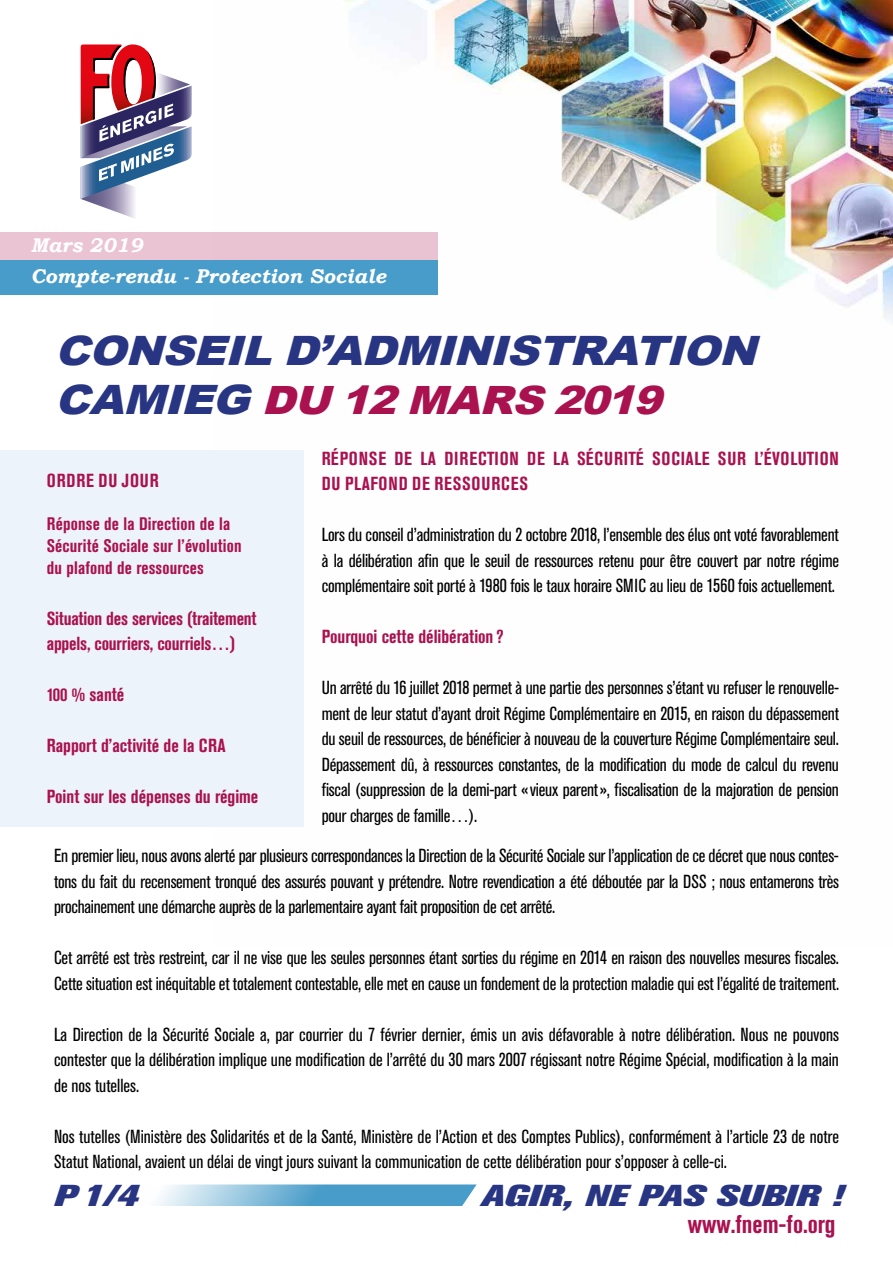
<style>
.page{position:relative;width:893px;height:1263px;background:#fff}
.page>*{position:absolute;margin:0;border:0;box-sizing:border-box;transform-origin:0 0}
.t1{font:italic 900 40.5px "Arial";color:#283583;scale:1.1 1}
.t2{font:italic 900 39px "Arial";color:#aa114f;scale:1.1 1}
.t3{font:italic 800 30px "Akzidenz Grotesk Pro";color:#283583;scale:1.4 1}
.t4{font:700 condensed 25.5px "Akzidenz Grotesk Pro";color:#aa114f}
.t5{font:italic 700 19.8px "Bookman Old Style";color:#fff}
.t6{font:condensed 18.75px/25.5px "Akzidenz Grotesk Pro";letter-spacing:-.01em;color:#000;text-align:justify}
.t7{font:700 condensed 18.75px/25.5px "Akzidenz Grotesk Pro";color:#aa114f}
.t8{font:700 condensed 18.75px/25.5px "Akzidenz Grotesk Pro";letter-spacing:.045em;color:#aa114f}
.t9{font:700 condensed 18px/21.6px "Akzidenz Grotesk Pro";letter-spacing:.01em;color:#aa114f}
.s1{font-size:40.5px;color:#283583}
</style>
<div class="page">
<svg style="left:155px;top:1184px;width:322px;height:22px;background:#7cb8d8"></svg>
<img style="left:214px;top:0;width:679px;height:451px">
<svg style="left:80px;top:44px;width:112px;height:174px"></svg>
<div style="left:0;top:260px;width:438px;height:34px;background:#489cc9"></div>
<div style="left:0;top:232px;width:438px;height:28px;background:#e9c3d2"></div>
<div style="left:0;top:451px;width:304px;height:376px;background:#edf3fa"></div>
<p class="t5" style="left:31px;top:231px;width:114px">Mars 2019</p>
<p class="t5" style="left:31px;top:261px;width:356px">Compte-rendu - Protection Sociale</p>
<h1 class="t1" style="left:55px;top:321px;width:653px">CONSEILD’ADMINISTRATION</h1>
<h2 class="t2" style="left:55px;top:372px;width:566px"><span class="s1">CAMIEG</span> DU 12MARS 2019</h2>
<p class="t8" style="left:322px;top:445px;width:519px">RÉPONSE DE LA DIRECTION DE LA SÉCURITÉ SOCIALE SUR L’ÉVOLUTION<br>DU PLAFOND DE RESSOURCES</p>
<p class="t6" style="left:322px;top:522px;width:519px">Lors du conseil d’administration du 2 octobre 2018, l’ensemble des élus ont voté favorablement à la délibération afin que le seuil de ressources retenu pour être couvert par notre régime complémentaire soit porté à 1980 fois le taux horaire SMIC au lieu de 1560 fois actuellement.</p>
<p class="t7" style="left:322px;top:624px;width:183px">Pourquoi cette délibération ?</p>
<p class="t6" style="left:322px;top:675px;width:519px">Un arrêté du 16 juillet 2018 permet à une partie des personnes s’étant vu refuser le renouvelle&shy;ment de leur statut d’ayant droit Régime Complémentaire en 2015, en raison du dépassement du seuil de ressources, de bénéficier à nouveau de la couverture Régime Complémentaire seul.<br>Dépassement dû, à ressources constantes, de la modification du mode de calcul du revenu fiscal (suppression de la demi-part «vieux parent», fiscalisation de la majoration de pension pour charges de famille…).</p>
<p class="t6" style="left:54px;top:843px;width:787px">En premier lieu, nous avons alerté par plusieurs correspondances la Direction de la Sécurité Sociale sur l’application de ce décret que nous contes&shy;tons du fait du recensement tronqué des assurés pouvant y prétendre. Notre revendication a été déboutée par la DSS ; nous entamerons très prochainement une démarche auprès de la parlementaire ayant fait proposition de cet arrêté.</p>
<p class="t6" style="left:54px;top:945px;width:787px">Cet arrêté est très restreint, car il ne vise que les seules personnes étant sorties du régime en 2014 en raison des nouvelles mesures fiscales.<br>Cette situation est inéquitable et totalement contestable, elle met en cause un fondement de la protection maladie qui est l’égalité de traitement.</p>
<p class="t6" style="left:54px;top:1021px;width:786px">La Direction de la Sécurité Sociale a, par courrier du 7 février dernier, émis un avis défavorable à notre délibération. Nous ne pouvons contester que la délibération implique une modification de l’arrêté du 30 mars 2007 régissant notre Régime Spécial, modification à la main de nos tutelles.</p>
<p class="t6" style="left:54px;top:1123px;width:786px">Nos tutelles (Ministère des Solidarités et de la Santé, Ministère de l’Action et des Comptes Publics), conformément à l’article 23 de notre<br>Statut National, avaient un délai de vingt jours suivant la communication de cette délibération pour s’opposer à celle-ci.</p>
<p class="t8" style="left:47px;top:467px;width:114px">ORDRE DU JOUR</p>
<p class="t9" style="left:47px;top:513px;width:196px">Réponse de la Direction de la<br>Sécurité Sociale sur l’évolution du plafond de ressources</p>
<p class="t7" style="left:47px;top:605px;width:211px">Situation des services (traitement appels, courriers, courriels…)</p>
<p class="t7" style="left:47px;top:681px;width:79px">100 % santé</p>
<p class="t7" style="left:47px;top:732px;width:180px">Rapport d’activité de la CRA</p>
<p class="t7" style="left:47px;top:783px;width:213px">Point sur les dépenses du régime</p>
<h3 class="t3" style="left:54px;top:1176px;width:62px">P1/4</h3>
<h3 class="t3" style="left:481px;top:1176px;width:260px">AGIR, NE PAS SUBIR !</h3>
<h3 class="t4" style="left:688px;top:1208px;width:149px">www.fnem-fo.org</h3>
</div>
